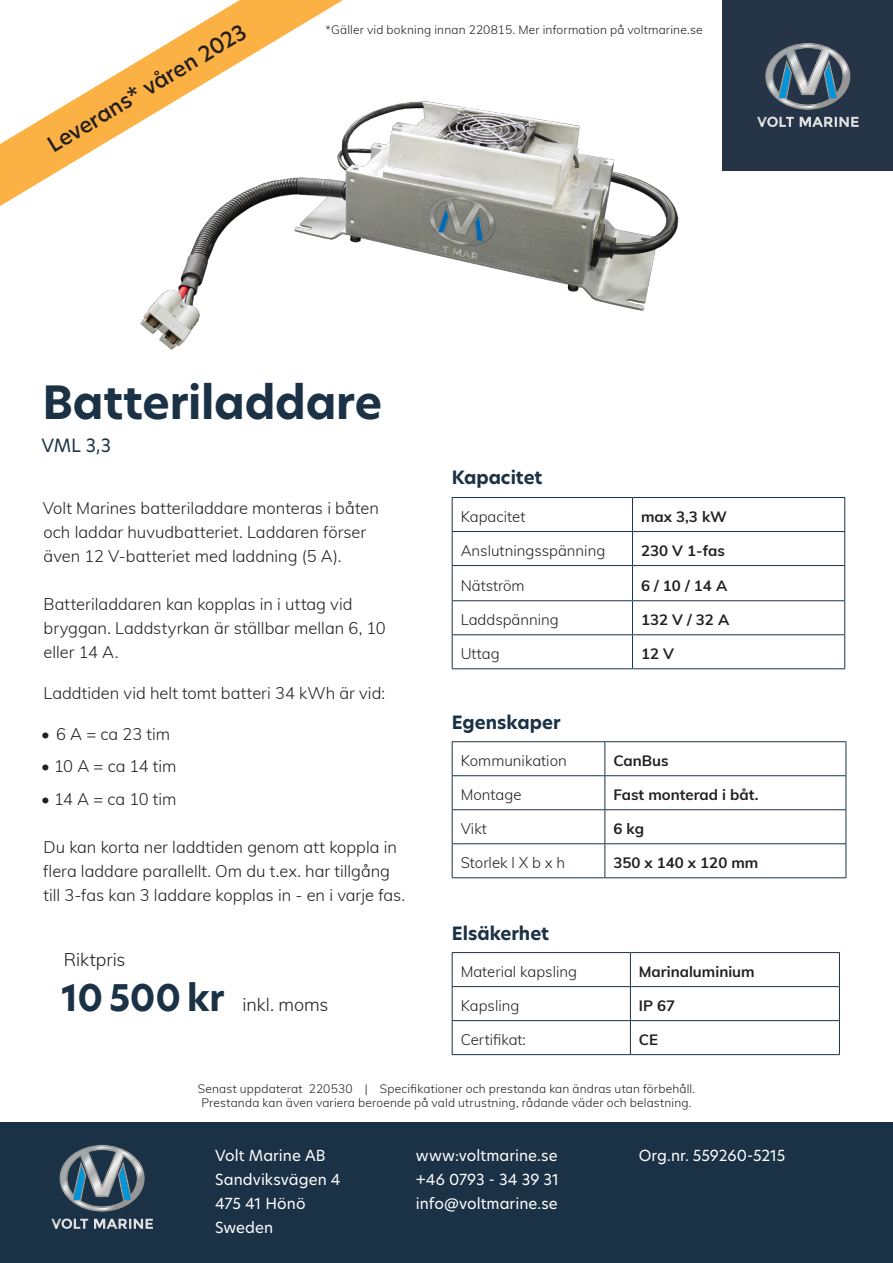
<style>
.page{position:relative;width:893px;height:1263px;background:#fff}
.page>*{position:absolute;margin:0;border:0;box-sizing:border-box;transform-origin:0 0}
.t1{font:700 45px "Hero New";letter-spacing:-.005em;color:#1b3246}
.t2{font:500 21.15px "Hero New";color:#231f20}
.t3{font:700 18px "Hero New";color:#1b3246}
.t4{font:300 18px "Muli";letter-spacing:-.005em;color:#231f20}
.t5{font:18px "Hero New";color:#1b3246}
.t6{font:300 16.5px/24px "Muli";color:#231f20}
.t7{font:300 15px "Muli";color:#231f20}
.t8{font:15px "Hero New";letter-spacing:.005em;color:#fff}
.t9{font:700 15px "Muli";color:#231f20}
.t10{font:300 12px/14.4px "Muli";letter-spacing:.015em;color:#231f20;text-align:center}
.s1{font-family:"Hero New";font-weight:700;font-size:36px;color:#1b3246}
</style>
<div class="page">
<svg style="left:0;top:0;width:343px;height:206px"></svg>
<img style="left:119px;top:54px;width:560px;height:296px">
<div style="left:0;top:1123px;width:893px;height:140px;background:#1b3246"></div>
<div style="left:723px;top:0;width:170px;height:170px;background:#253447"></div>
<svg style="left:765px;top:43px;width:85px;height:67px"></svg>
<svg style="left:757px;top:117px;width:102px;height:10px"></svg>
<svg style="left:60px;top:1145px;width:85px;height:67px"></svg>
<svg style="left:51px;top:1218px;width:102px;height:11px"></svg>
<hr style="left:452px;top:497px;width:180px;height:1px;background:#1b3246">
<hr style="left:452px;top:498px;width:1px;height:33px;background:#1b3246">
<hr style="left:632px;top:497px;width:213px;height:1px;background:#1b3246">
<hr style="left:632px;top:498px;width:1px;height:33px;background:#1b3246">
<hr style="left:844px;top:498px;width:1px;height:33px;background:#1b3246">
<hr style="left:452px;top:531px;width:180px;height:1px;background:#1b3246">
<hr style="left:452px;top:532px;width:1px;height:33px;background:#1b3246">
<hr style="left:632px;top:531px;width:213px;height:1px;background:#1b3246">
<hr style="left:632px;top:532px;width:1px;height:33px;background:#1b3246">
<hr style="left:844px;top:532px;width:1px;height:33px;background:#1b3246">
<hr style="left:452px;top:565px;width:180px;height:1px;background:#1b3246">
<hr style="left:452px;top:566px;width:1px;height:34px;background:#1b3246">
<hr style="left:632px;top:565px;width:213px;height:1px;background:#1b3246">
<hr style="left:632px;top:566px;width:1px;height:34px;background:#1b3246">
<hr style="left:844px;top:566px;width:1px;height:34px;background:#1b3246">
<hr style="left:452px;top:600px;width:180px;height:1px;background:#1b3246">
<hr style="left:452px;top:601px;width:1px;height:33px;background:#1b3246">
<hr style="left:632px;top:600px;width:213px;height:1px;background:#1b3246">
<hr style="left:632px;top:601px;width:1px;height:33px;background:#1b3246">
<hr style="left:844px;top:601px;width:1px;height:33px;background:#1b3246">
<hr style="left:452px;top:634px;width:180px;height:1px;background:#1b3246">
<hr style="left:452px;top:635px;width:1px;height:33px;background:#1b3246">
<hr style="left:632px;top:634px;width:213px;height:1px;background:#1b3246">
<hr style="left:632px;top:635px;width:1px;height:33px;background:#1b3246">
<hr style="left:844px;top:635px;width:1px;height:33px;background:#1b3246">
<hr style="left:452px;top:668px;width:180px;height:1px;background:#1b3246">
<hr style="left:632px;top:668px;width:213px;height:1px;background:#1b3246">
<hr style="left:452px;top:952px;width:178px;height:1px;background:#1b3246">
<hr style="left:452px;top:953px;width:1px;height:33px;background:#1b3246">
<hr style="left:630px;top:952px;width:210px;height:1px;background:#1b3246">
<hr style="left:630px;top:953px;width:1px;height:33px;background:#1b3246">
<hr style="left:839px;top:953px;width:1px;height:33px;background:#1b3246">
<hr style="left:452px;top:986px;width:178px;height:1px;background:#1b3246">
<hr style="left:452px;top:987px;width:1px;height:33px;background:#1b3246">
<hr style="left:630px;top:986px;width:210px;height:1px;background:#1b3246">
<hr style="left:630px;top:987px;width:1px;height:33px;background:#1b3246">
<hr style="left:839px;top:987px;width:1px;height:33px;background:#1b3246">
<hr style="left:452px;top:1020px;width:178px;height:1px;background:#1b3246">
<hr style="left:452px;top:1021px;width:1px;height:33px;background:#1b3246">
<hr style="left:630px;top:1020px;width:210px;height:1px;background:#1b3246">
<hr style="left:630px;top:1021px;width:1px;height:33px;background:#1b3246">
<hr style="left:839px;top:1021px;width:1px;height:33px;background:#1b3246">
<hr style="left:452px;top:1054px;width:178px;height:1px;background:#1b3246">
<hr style="left:630px;top:1054px;width:210px;height:1px;background:#1b3246">
<hr style="left:452px;top:741px;width:153px;height:1px;background:#1b3246">
<hr style="left:452px;top:742px;width:1px;height:33px;background:#1b3246">
<hr style="left:605px;top:741px;width:241px;height:1px;background:#1b3246">
<hr style="left:604px;top:742px;width:1px;height:33px;background:#1b3246">
<hr style="left:846px;top:742px;width:1px;height:33px;background:#1b3246">
<hr style="left:452px;top:775px;width:153px;height:1px;background:#1b3246">
<hr style="left:452px;top:776px;width:1px;height:33px;background:#1b3246">
<hr style="left:605px;top:775px;width:241px;height:1px;background:#1b3246">
<hr style="left:604px;top:776px;width:1px;height:33px;background:#1b3246">
<hr style="left:846px;top:776px;width:1px;height:33px;background:#1b3246">
<hr style="left:452px;top:809px;width:153px;height:1px;background:#1b3246">
<hr style="left:452px;top:810px;width:1px;height:33px;background:#1b3246">
<hr style="left:605px;top:809px;width:241px;height:1px;background:#1b3246">
<hr style="left:604px;top:810px;width:1px;height:33px;background:#1b3246">
<hr style="left:846px;top:810px;width:1px;height:33px;background:#1b3246">
<hr style="left:452px;top:843px;width:153px;height:1px;background:#1b3246">
<hr style="left:452px;top:844px;width:1px;height:33px;background:#1b3246">
<hr style="left:605px;top:843px;width:241px;height:1px;background:#1b3246">
<hr style="left:604px;top:844px;width:1px;height:33px;background:#1b3246">
<hr style="left:846px;top:844px;width:1px;height:33px;background:#1b3246">
<hr style="left:452px;top:877px;width:153px;height:1px;background:#1b3246">
<hr style="left:605px;top:877px;width:241px;height:1px;background:#1b3246">
<p class="t2" style="left:42px;top:134px;width:229px;rotate:-31deg">Leverans* våren 2023</p>
<p class="t10" style="left:326px;top:22px;width:379px">*Gäller vid bokning innan 220815. Mer information på voltmarine.se</p>
<p class="t1" style="left:43px;top:372px;width:341px">Batteriladdare</p>
<p class="t5" style="left:42px;top:433px;width:71px">VML 3,3</p>
<p class="t6" style="left:43px;top:495px;width:338px">Volt Marines batteriladdare monteras i båten och laddar huvudbatteriet. Laddaren förser även 12 V-batteriet med laddning (5 A).</p>
<p class="t6" style="left:43px;top:591px;width:344px">Batteriladdaren kan kopplas in i uttag vid bryggan. Laddstyrkan är ställbar mellan 6, 10 eller 14 A.</p>
<p class="t6" style="left:43px;top:680px;width:343px">Laddtiden vid helt tomt batteri 34 kWh är vid:</p>
<p class="t6" style="left:41px;top:721px;width:130px">• 6 A = ca 23 tim</p>
<p class="t6" style="left:41px;top:753px;width:137px">• 10 A = ca 14 tim</p>
<p class="t6" style="left:41px;top:786px;width:137px">• 14 A = ca 10 tim</p>
<p class="t6" style="left:43px;top:834px;width:363px">Du kan korta ner laddtiden genom att koppla in flera laddare parallellt. Om du t.ex. har tillgång till 3-fas kan 3 laddare kopplas in - en i varje fas.</p>
<p class="t4" style="left:64px;top:946px;width:63px">Riktpris</p>
<p class="t4" style="left:61px;top:991px;width:269px"><span class="s1">10 500 kr</span> inkl. moms</p>
<p class="t3" style="left:452px;top:465px;width:92px">Kapacitet</p>
<p class="t7" style="left:461px;top:506px;width:66px">Kapacitet</p>
<p class="t9" style="left:641px;top:506px;width:88px">max 3,3 kW</p>
<p class="t7" style="left:461px;top:540px;width:146px">Anslutningsspänning</p>
<p class="t9" style="left:641px;top:540px;width:85px">230 V 1-fas</p>
<p class="t7" style="left:461px;top:574px;width:65px">Nätström</p>
<p class="t9" style="left:641px;top:574px;width:88px">6 / 10 / 14 A</p>
<p class="t7" style="left:461px;top:609px;width:100px">Laddspänning</p>
<p class="t9" style="left:641px;top:609px;width:90px">132 V / 32 A</p>
<p class="t7" style="left:461px;top:643px;width:40px">Uttag</p>
<p class="t9" style="left:641px;top:643px;width:34px">12 V</p>
<p class="t3" style="left:452px;top:710px;width:110px">Egenskaper</p>
<p class="t7" style="left:461px;top:750px;width:108px">Kommunikation</p>
<p class="t9" style="left:613px;top:750px;width:57px">CanBus</p>
<p class="t7" style="left:461px;top:784px;width:62px">Montage</p>
<p class="t9" style="left:613px;top:784px;width:147px">Fast monterad i båt.</p>
<p class="t7" style="left:461px;top:818px;width:28px">Vikt</p>
<p class="t9" style="left:613px;top:818px;width:32px">6 kg</p>
<p class="t7" style="left:461px;top:852px;width:106px">Storlek l X b x h</p>
<p class="t9" style="left:613px;top:852px;width:147px">350 x 140 x 120 mm</p>
<p class="t3" style="left:452px;top:921px;width:99px">Elsäkerhet</p>
<p class="t7" style="left:461px;top:961px;width:118px">Material kapsling</p>
<p class="t9" style="left:639px;top:961px;width:117px">Marinaluminium</p>
<p class="t7" style="left:461px;top:995px;width:60px">Kapsling</p>
<p class="t9" style="left:639px;top:995px;width:38px">IP 67</p>
<p class="t7" style="left:461px;top:1029px;width:67px">Certifikat:</p>
<p class="t9" style="left:639px;top:1029px;width:21px">CE</p>
<p class="t10" style="left:198px;top:1080px;width:499px">Senast uppdaterat 220530 | Specifikationer och prestanda kan ändras utan förbehåll.<br>Prestanda kan även variera beroende på vald utrustning, rådande väder och belastning.</p>
<p class="t8" style="left:215px;top:1145px;width:112px">Volt Marine AB</p>
<p class="t8" style="left:215px;top:1169px;width:127px">Sandviksvägen 4</p>
<p class="t8" style="left:215px;top:1193px;width:92px">475 41 Hönö</p>
<p class="t8" style="left:215px;top:1217px;width:60px">Sweden</p>
<p class="t8" style="left:416px;top:1145px;width:143px">www:voltmarine.se</p>
<p class="t8" style="left:416px;top:1169px;width:145px">+46 0793 - 34 39 31</p>
<p class="t8" style="left:416px;top:1193px;width:143px">info@voltmarine.se</p>
<p class="t8" style="left:639px;top:1145px;width:148px">Org.nr. 559260-5215</p>
</div>
